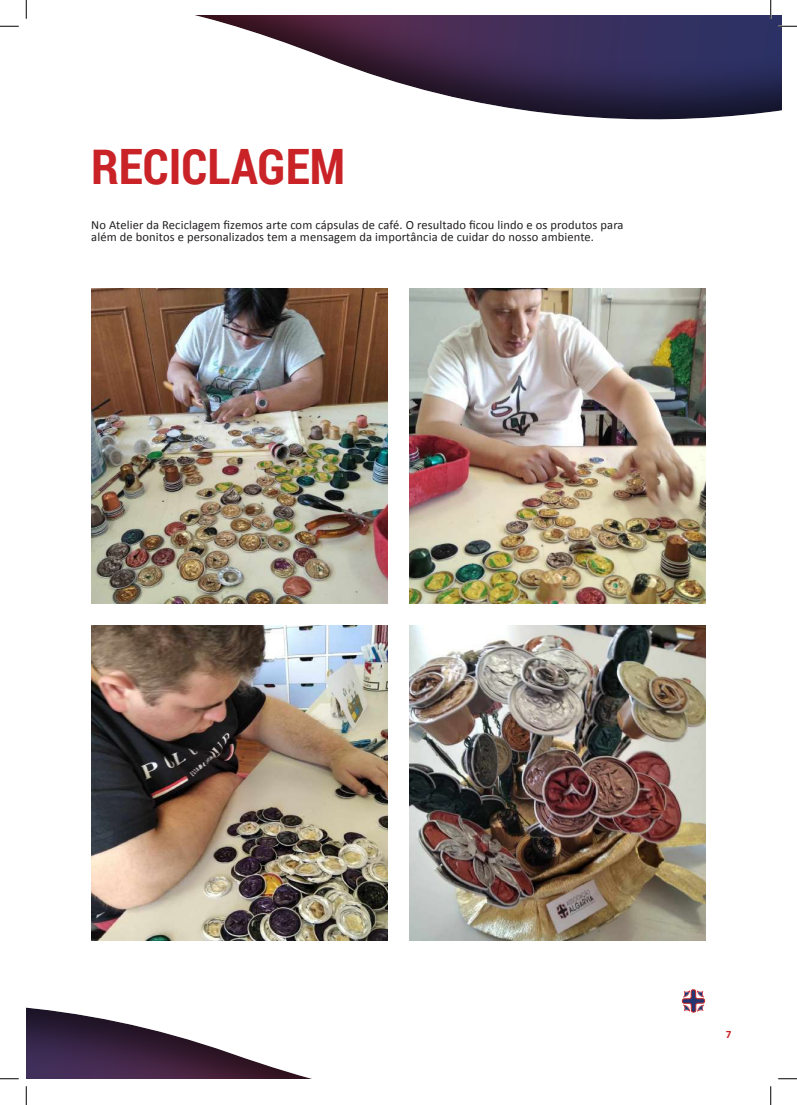
<style>
.page{position:relative;width:797px;height:1105px;background:#fff}
.page>*{position:absolute;margin:0;border:0;box-sizing:border-box;transform-origin:0 0}
.t1{font:700 48.75px "Roboto Condensed";color:#c92328}
.t2{font:12.5px/12.5px "Calibri";letter-spacing:.01em;color:#231f20}
.t3{font:700 11.25px "Calibri";color:#c92328}
</style>
<div class="page">
<img style="left:91px;top:625px;width:296px;height:315px">
<img style="left:91px;top:288px;width:296px;height:316px">
<img style="left:409px;top:625px;width:296px;height:315px">
<img style="left:409px;top:288px;width:296px;height:316px">
<svg style="left:198px;top:16px;width:583px;height:104px"></svg>
<svg style="left:681px;top:989px;width:24px;height:24px"></svg>
<svg style="left:26px;top:1007px;width:286px;height:72px"></svg>
<svg style="left:0;top:25px;width:19px;height:2px"></svg>
<svg style="left:778px;top:25px;width:19px;height:2px"></svg>
<svg style="left:0;top:1078px;width:19px;height:1px"></svg>
<svg style="left:778px;top:1078px;width:19px;height:1px"></svg>
<svg style="left:25px;top:0;width:2px;height:19px"></svg>
<svg style="left:25px;top:1086px;width:2px;height:19px"></svg>
<svg style="left:770px;top:0;width:1px;height:19px"></svg>
<svg style="left:770px;top:1086px;width:1px;height:19px"></svg>
<h1 class="t1" style="left:91px;top:133px;width:255px">RECICLAGEM</h1>
<p class="t2" style="left:91px;top:218px;width:533px">No Atelier da Reciclagem fizemos arte com cápsulas de café. O resultado ficou lindo e os produtos para além de bonitos e personalizados tem a mensagem da importância de cuidar do nosso ambiente.</p>
<p class="t3" style="left:725px;top:1026px;width:7px">7</p>
</div>
